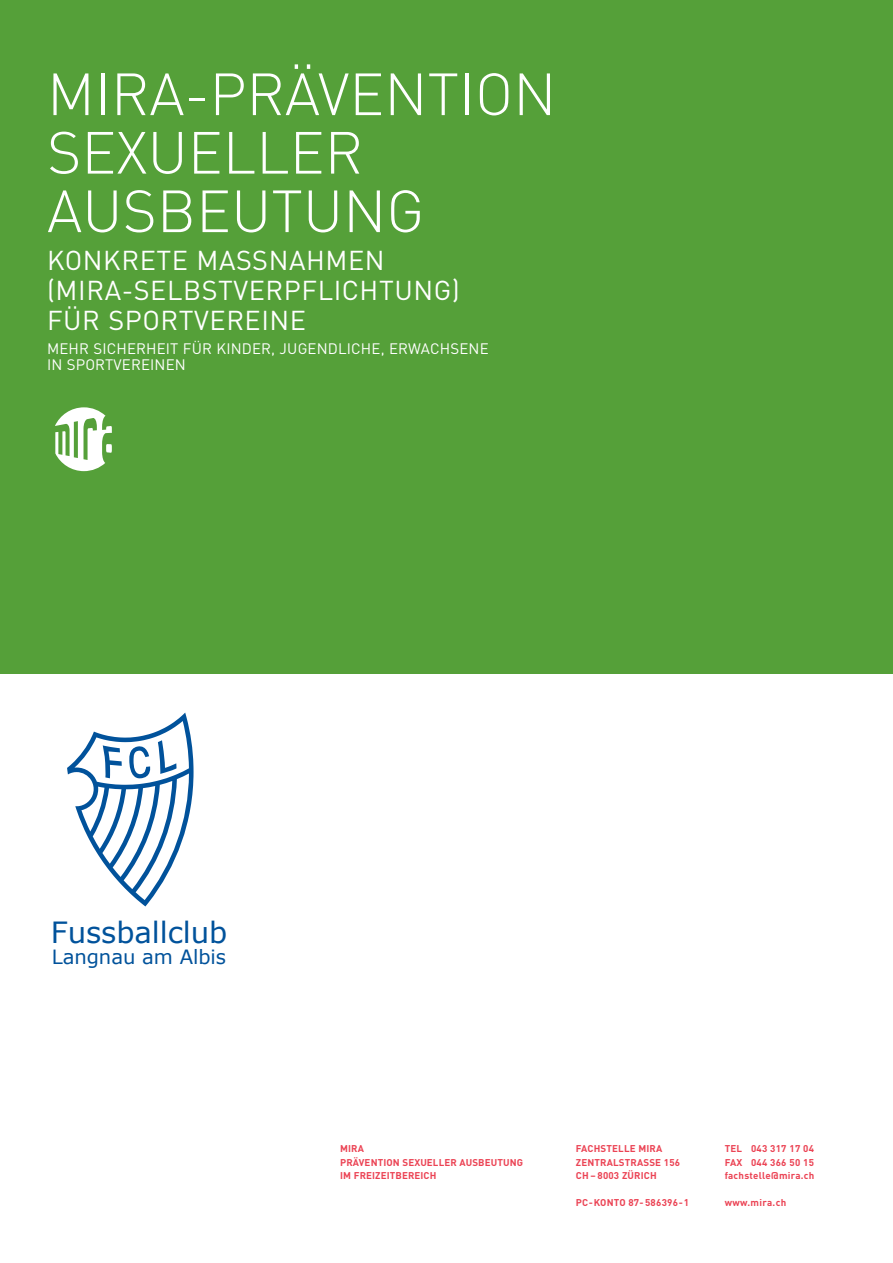
<style>
.page{position:relative;width:893px;height:1263px;background:#fff}
.page>*{position:absolute;margin:0;border:0;box-sizing:border-box;transform-origin:0 0}
.t1{font:300 58.5px/58.5px "DIN";color:#fff}
.t2{font:29.25px "Verdana";letter-spacing:-.005em;color:#01529b}
.t3{font:27px/30px "DIN";letter-spacing:.02em;color:#fff}
.t4{font:19.65px "Verdana";letter-spacing:-.005em;color:#01529b}
.t5{font:15px/16.5px "DIN";letter-spacing:.01em;color:#fff}
.t6{font:700 9.75px/13.5px "DIN";letter-spacing:.015em;color:#eb4354}
</style>
<div class="page">
<div style="left:0;top:0;width:893px;height:674px;background:#55a039"></div>
<svg style="left:55px;top:407px;width:57px;height:64px"></svg>
<svg style="left:67px;top:712px;width:127px;height:194px"></svg>
<h1 class="t1" style="left:47px;top:66px;width:511px">MIRA-PRÄVENTION<br>SEXUELLER<br>AUSBEUTUNG</h1>
<h3 class="t3" style="left:47px;top:245px;width:414px">KONKRETE MASSNAHMEN (MIRA-SELBSTVERPFLICHTUNG)<br>FÜR SPORTVEREINE</h3>
<h3 class="t5" style="left:47px;top:340px;width:443px">MEHR SICHERHEIT FÜR KINDER, JUGENDLICHE, ERWACHSENE<br>IN SPORTVEREINEN</h3>
<h2 class="t2" style="left:51px;top:914px;width:178px">Fussballclub</h2>
<h3 class="t4" style="left:52px;top:944px;width:176px">Langnau am Albis</h3>
<p class="t6" style="left:340px;top:1142px;width:184px">MIRA<br>PRÄVENTION SEXUELLER AUSBEUTUNG<br>IM FREIZEITBEREICH</p>
<p class="t6" style="left:576px;top:1142px;width:106px">FACHSTELLE MIRA<br>ZENTRALSTRASSE 156<br>CH – 8003 ZÜRICH</p>
<p class="t6" style="left:576px;top:1196px;width:115px">PC-KONTO 87-586396-1</p>
<p class="t6" style="left:725px;top:1142px;width:91px;text-align:justify">TEL 043 317 17 04<br>FAX 044 366 50 15 fachstelle@mira.ch</p>
<p class="t6" style="left:725px;top:1196px;width:63px">www.mira.ch</p>
</div>
